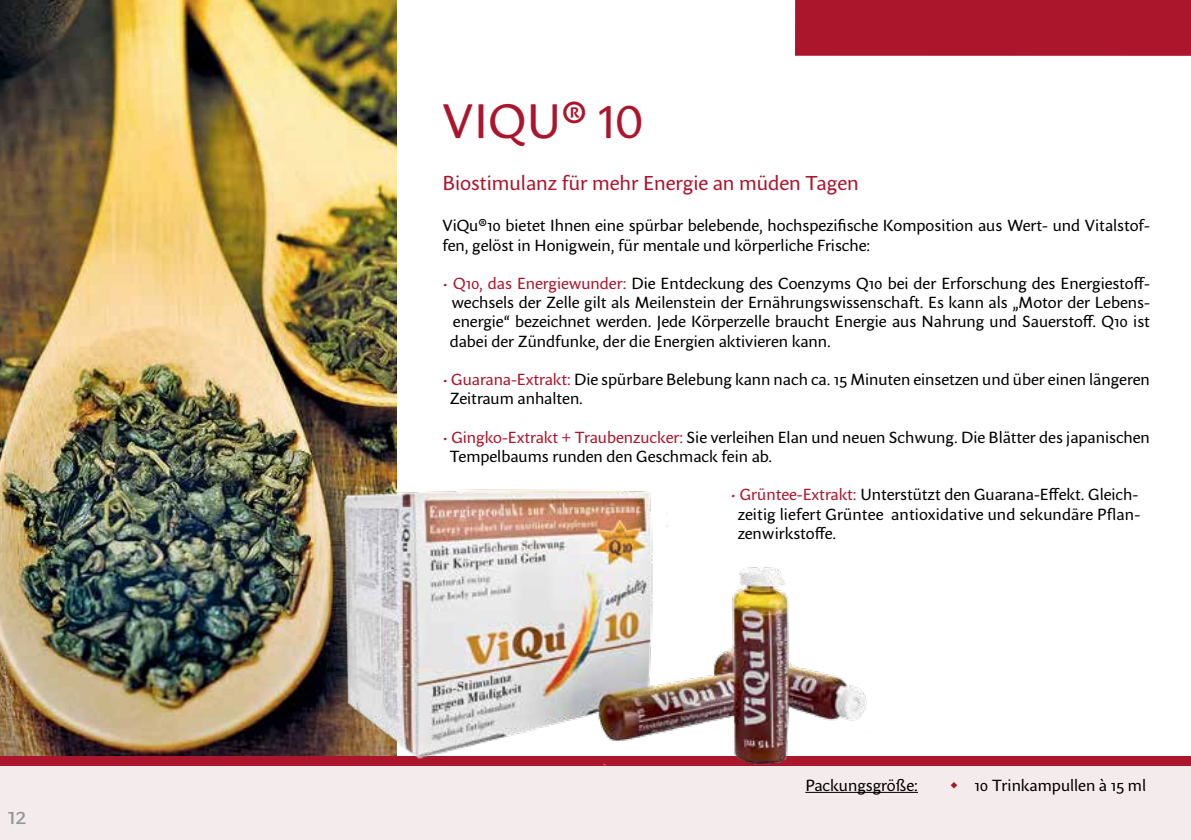
<style>
.page{position:relative;width:1191px;height:840px;background:#fff}
.page>*{position:absolute;margin:0;border:0;box-sizing:border-box;transform-origin:0 0}
.t1{font:48px "Sharik Sans";color:#ac162c}
.t2{font:24px "Sharik Sans";color:#939598}
.t3{font:20px "Sharik Sans";color:#ac162c}
.t4{font:16px/19.2px "Sharik Sans";color:#000}
.s1{color:#ac162c}
</style>
<div class="page">
<div style="left:0;top:755px;width:1191px;height:84px;background:#f4ebec"></div>
<div style="left:795px;top:0;width:396px;height:56px;background:#ac162c"></div>
<div style="left:0;top:755px;width:1191px;height:9px;background:#ac162c"></div>
<img style="left:0;top:0;width:397px;height:755px">
<img style="left:338px;top:484px;width:532px;height:282px">
<hr style="left:805px;top:791px;width:113px;height:1px;background:#000">
<h2 class="t2" style="left:8px;top:798px;width:20px">12</h2>
<h1 class="t1" style="left:442px;top:87px;width:203px">ViQu® 10</h1>
<p class="t3" style="left:442px;top:169px;width:418px">Biostimulanz für mehr Energie an müden Tagen</p>
<p class="t4" style="left:442px;top:215px;width:709px">ViQu®10 bietet Ihnen eine spürbar belebende, hochspezifische Komposition aus Wert- und Vitalstof&shy;fen, gelöst in Honigwein, für mentale und körperliche Frische:</p>
<p class="t4" style="left:450px;top:273px;width:701px;text-align:justify;text-indent:-7px"><span class="s1">• Q10, das Energiewunder:</span> Die Entdeckung des Coenzyms Q10 bei der Erforschung des Energiestoff&shy;wechsels der Zelle gilt als Meilenstein der Ernährungswissenschaft. Es kann als „Motor der Lebens&shy;energie“ bezeichnet werden. Jede Körperzelle braucht Energie aus Nahrung und Sauerstoff. Q10 ist dabei der Zündfunke, der die Energien aktivieren kann.</p>
<p class="t4" style="left:450px;top:369px;width:701px;text-indent:-7px"><span class="s1">• Guarana-Extrakt:</span> Die spürbare Belebung kann nach ca. 15 Minuten einsetzen und über einen längeren<br>Zeitraum anhalten.</p>
<p class="t4" style="left:450px;top:427px;width:701px;text-indent:-7px"><span class="s1">• Gingko-Extrakt + Traubenzucker:</span> Sie verleihen Elan und neuen Schwung. Die Blätter des japanischen<br>Tempelbaums runden den Geschmack fein ab.</p>
<p class="t4" style="left:738px;top:484px;width:404px;text-indent:-7px"><span class="s1">• Grüntee-Extrakt:</span> Unterstützt den Guarana-Effekt. Gleich&shy;zeitig liefert Grüntee antioxidative und sekundäre Pflan&shy;zenwirkstoffe.</p>
<p class="t4" style="left:805px;top:774px;width:114px">Packungsgröße:</p>
<p class="t4" style="left:974px;top:774px;width:173px">10 Trinkampullen à 15 ml</p>
</div>
